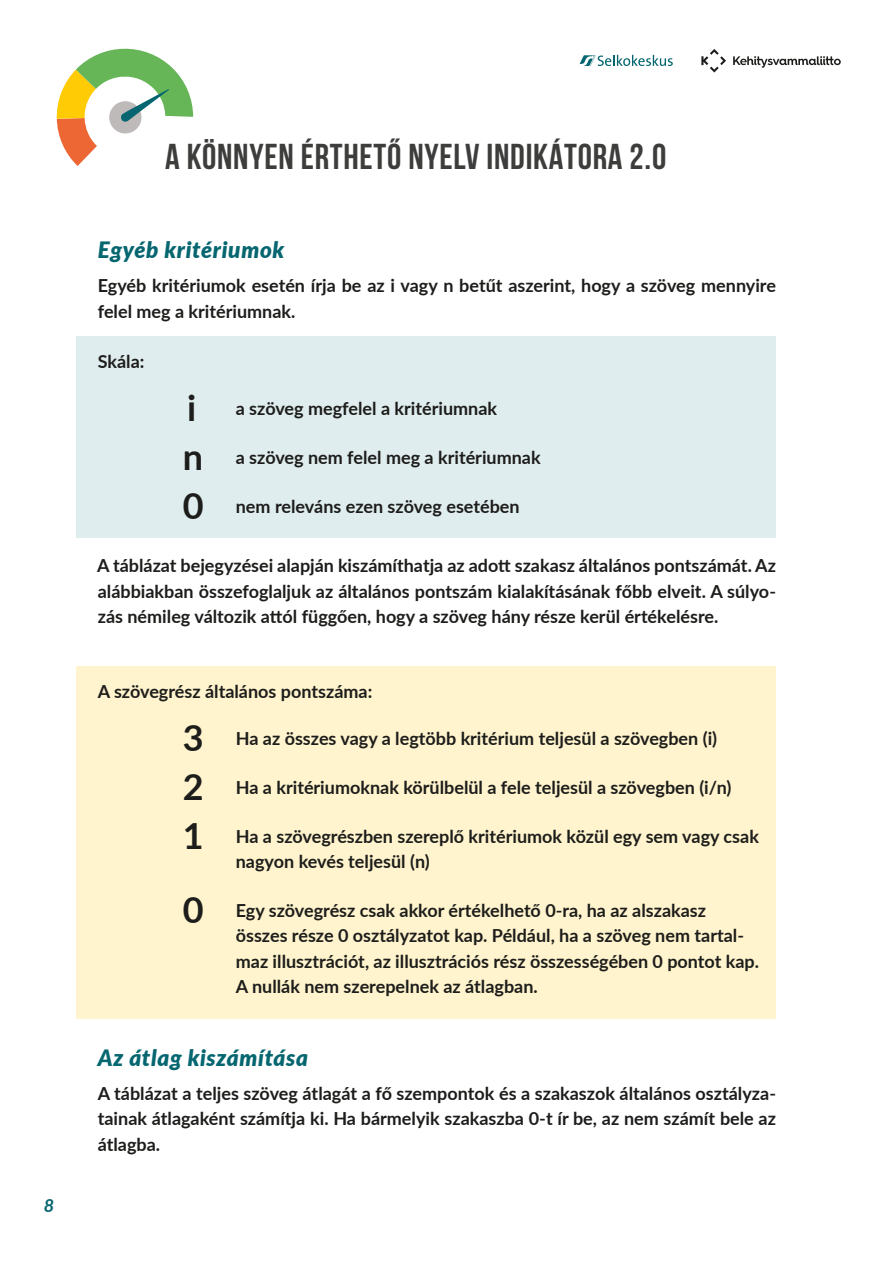
<style>
.page{position:relative;width:893px;height:1263px;background:#fff}
.page>*{position:absolute;margin:0;border:0;box-sizing:border-box;transform-origin:0 0}
.t1{font:700 36px "Bebas Neue";letter-spacing:.02em;color:#3d3d3c}
.Cím_2{font:italic 900 22.5px "Lato";letter-spacing:.03em;color:#056670}
.Bek_1{font:700 18px/25.5px "Lato";color:#1d1d1b}
.t2{font:italic 700 18px "Lato";color:#056670}
.s1{font-size:36px}
</style>
<div class="page">
<svg style="left:57px;top:49px;width:136px;height:117px"></svg>
<svg style="left:578px;top:55px;width:95px;height:11px"></svg>
<svg style="left:701px;top:49px;width:25px;height:24px"></svg>
<svg style="left:733px;top:56px;width:108px;height:12px"></svg>
<div style="left:77px;top:337px;width:699px;height:201px;background:#e0edef"></div>
<div style="left:77px;top:666px;width:699px;height:353px;background:#fff4cd"></div>
<p class="t2" style="left:44px;top:1192px;width:12px">8</p>
<h1 class="t1" style="left:165px;top:136px;width:503px">A KÖNNYEN ÉRTHETŐ NYELV INDIKÁTORA 2.0</h1>
<p class="Cím_2" style="left:98px;top:233px;width:188px">Egyéb kritériumok</p>
<p class="Bek_1" style="left:98px;top:272px;width:680px">Egyéb kritériumok esetén írja be az i vagy n betűt aszerint, hogy a szöveg mennyire felel meg a kritériumnak.</p>
<p class="Bek_1" style="left:98px;top:348px;width:48px">Skála:</p>
<p class="Bek_1" style="left:187px;top:395px;width:311px"><span class="s1">i</span> a szöveg megfelel a kritériumnak</p>
<p class="Bek_1" style="left:183px;top:444px;width:359px"><span class="s1">n</span> a szöveg nem felel meg a kritériumnak</p>
<p class="Bek_1" style="left:183px;top:493px;width:338px"><span class="s1">0</span> nem releváns ezen szöveg esetében</p>
<p class="Bek_1" style="left:97px;top:552px;width:680px;text-align:justify">A táblázat bejegyzései alapján kiszámíthatja az adott szakasz általános pontszámát. Az alábbiakban összefoglaljuk az általános pontszám kialakításának főbb elveit. A súlyo&shy;zás némileg változik attól függően, hogy a szöveg hány része kerül értékelésre.</p>
<p class="Bek_1" style="left:98px;top:678px;width:276px">A szövegrész általános pontszáma:</p>
<p class="Bek_1" style="left:183px;top:725px;width:536px"><span class="s1">3</span> Ha az összes vagy a legtöbb kritérium teljesül a szövegben (i)</p>
<p class="Bek_1" style="left:183px;top:773px;width:550px"><span class="s1">2</span> Ha a kritériumoknak körülbelül a fele teljesül a szövegben (i/n)</p>
<p class="Bek_1" style="left:236px;top:822px;width:525px;text-indent:-53px"><span class="s1">1</span> Ha a szövegrészben szereplő kritériumok közül egy sem vagy csak nagyon kevés teljesül (n)</p>
<p class="Bek_1" style="left:236px;top:897px;width:525px;text-indent:-53px"><span class="s1">0</span> Egy szövegrész csak akkor értékelhető 0-ra, ha az alszakasz összes része 0 osztályzatot kap. Például, ha a szöveg nem tartal&shy;maz illusztrációt, az illusztrációs rész összességében 0 pontot kap.<br>A nullák nem szerepelnek az átlagban.</p>
<p class="Cím_2" style="left:98px;top:1041px;width:212px">Az átlag kiszámítása</p>
<p class="Bek_1" style="left:98px;top:1080px;width:680px;text-align:justify">A táblázat a teljes szöveg átlagát a fő szempontok és a szakaszok általános osztályza&shy;tainak átlagaként számítja ki. Ha bármelyik szakaszba 0-t ír be, az nem számít bele az átlagba.</p>
</div>
